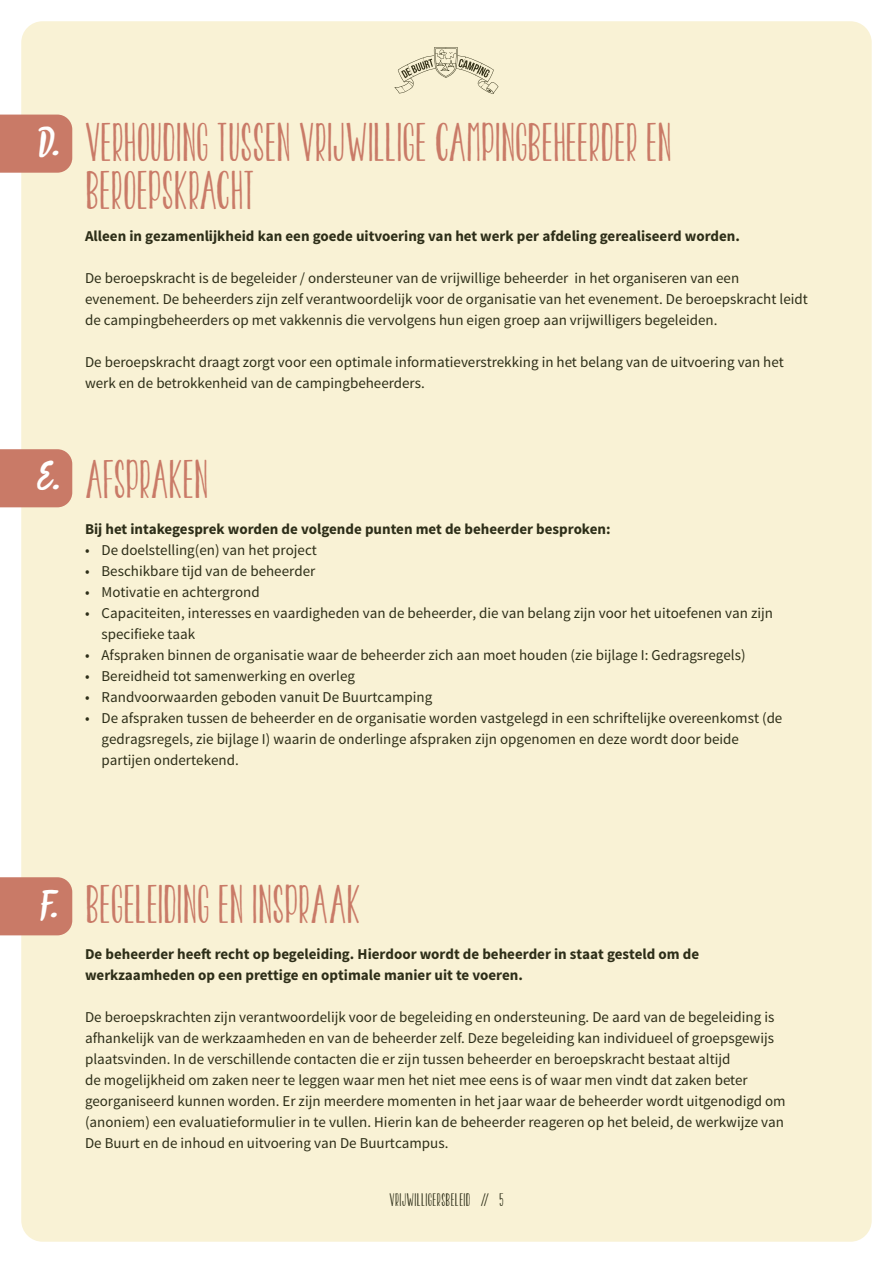
<style>
.page{position:relative;width:893px;height:1263px;background:#fff}
.page>*{position:absolute;margin:0;border:0;box-sizing:border-box;transform-origin:0 0}
.t1{font:45px/48px "KG Twois Better Than One";color:#c97a67}
.t2{font:italic 39px "Likely";color:#fff}
.t3{font:15px/21px "Source Sans Pro";color:#2d2e18}
.t4{font:700 15px/21px "Source Sans Pro";color:#2d2e18}
.t5{font:15px "KG Twois Better Than One";letter-spacing:.03em;color:#2d2e18}
</style>
<div class="page">
<div style="left:21px;top:21px;width:851px;height:1221px;background:#f9f2d5;border-radius:21px"></div>
<svg style="left:394px;top:47px;width:104px;height:47px"></svg>
<div style="left:0;top:115px;width:72px;height:58px;background:#c97a67"></div>
<div style="left:0;top:449px;width:72px;height:58px;background:#c97a67"></div>
<div style="left:0;top:877px;width:72px;height:58px;background:#c97a67"></div>
<h2 class="t2" style="left:37px;top:118px;width:25px">D.</h2>
<h1 class="t1" style="left:85px;top:119px;width:588px">VERHOUDING TUSSEN VRIJWILLIGE CAMPINGBEHEERDER EN<br>BEROEPSKRACHT</h1>
<p class="t4" style="left:85px;top:226px;width:656px">Alleen in gezamenlijkheid kan een goede uitvoering van het werk per afdeling gerealiseerd worden.</p>
<p class="t3" style="left:85px;top:268px;width:724px">De beroepskracht is de begeleider / ondersteuner van de vrijwillige beheerder in het organiseren van een evenement. De beheerders zijn zelf verantwoordelijk voor de organisatie van het evenement. De beroepskracht leidt de campingbeheerders op met vakkennis die vervolgens hun eigen groep aan vrijwilligers begeleiden.</p>
<p class="t3" style="left:85px;top:352px;width:700px">De beroepskracht draagt zorgt voor een optimale informatieverstrekking in het belang van de uitvoering van het werk en de betrokkenheid van de campingbeheerders.</p>
<h2 class="t2" style="left:37px;top:453px;width:26px">E.</h2>
<h1 class="t1" style="left:85px;top:455px;width:125px">AFSPRAKEN</h1>
<p class="t4" style="left:85px;top:519px;width:527px">Bij het intakegesprek worden de volgende punten met de beheerder besproken:</p>
<p class="t3" style="left:85px;top:539px;width:233px">• De doelstelling(en) van het project</p>
<p class="t3" style="left:85px;top:560px;width:232px">• Beschikbare tijd van de beheerder</p>
<p class="t3" style="left:85px;top:581px;width:176px">• Motivatie en achtergrond</p>
<p class="t3" style="left:102px;top:602px;width:673px;text-indent:-16px">• Capaciteiten, interesses en vaardigheden van de beheerder, die van belang zijn voor het uitoefenen van zijn specifieke taak</p>
<p class="t3" style="left:85px;top:644px;width:662px">• Afspraken binnen de organisatie waar de beheerder zich aan moet houden (zie bijlage I: Gedragsregels)</p>
<p class="t3" style="left:85px;top:665px;width:271px">• Bereidheid tot samenwerking en overleg</p>
<p class="t3" style="left:85px;top:686px;width:349px">• Randvoorwaarden geboden vanuit De Buurtcamping</p>
<p class="t3" style="left:102px;top:707px;width:682px;text-indent:-16px">• De afspraken tussen de beheerder en de organisatie worden vastgelegd in een schriftelijke overeenkomst (de gedragsregels, zie bijlage I) waarin de onderlinge afspraken zijn opgenomen en deze wordt door beide partijen ondertekend.</p>
<h2 class="t2" style="left:39px;top:881px;width:22px">F.</h2>
<h1 class="t1" style="left:85px;top:881px;width:277px">BEGELEIDING EN INSPRAAK</h1>
<p class="t4" style="left:85px;top:944px;width:616px">De beheerder heeft recht op begeleiding. Hierdoor wordt de beheerder in staat gesteld om de werkzaamheden op een prettige en optimale manier uit te voeren.</p>
<p class="t3" style="left:85px;top:1007px;width:702px">De beroepskrachten zijn verantwoordelijk voor de begeleiding en ondersteuning. De aard van de begeleiding is afhankelijk van de werkzaamheden en van de beheerder zelf. Deze begeleiding kan individueel of groepsgewijs plaatsvinden. In de verschillende contacten die er zijn tussen beheerder en beroepskracht bestaat altijd<br>de mogelijkheid om zaken neer te leggen waar men het niet mee eens is of waar men vindt dat zaken beter georganiseerd kunnen worden. Er zijn meerdere momenten in het jaar waar de beheerder wordt uitgenodigd om (anoniem) een evaluatieformulier in te vullen. Hierin kan de beheerder reageren op het beleid, de werkwijze van De Buurt en de inhoud en uitvoering van De Buurtcampus.</p>
<p class="t5" style="left:389px;top:1191px;width:116px">VRIJWILLIGERSBELEID // 5</p>
</div>
